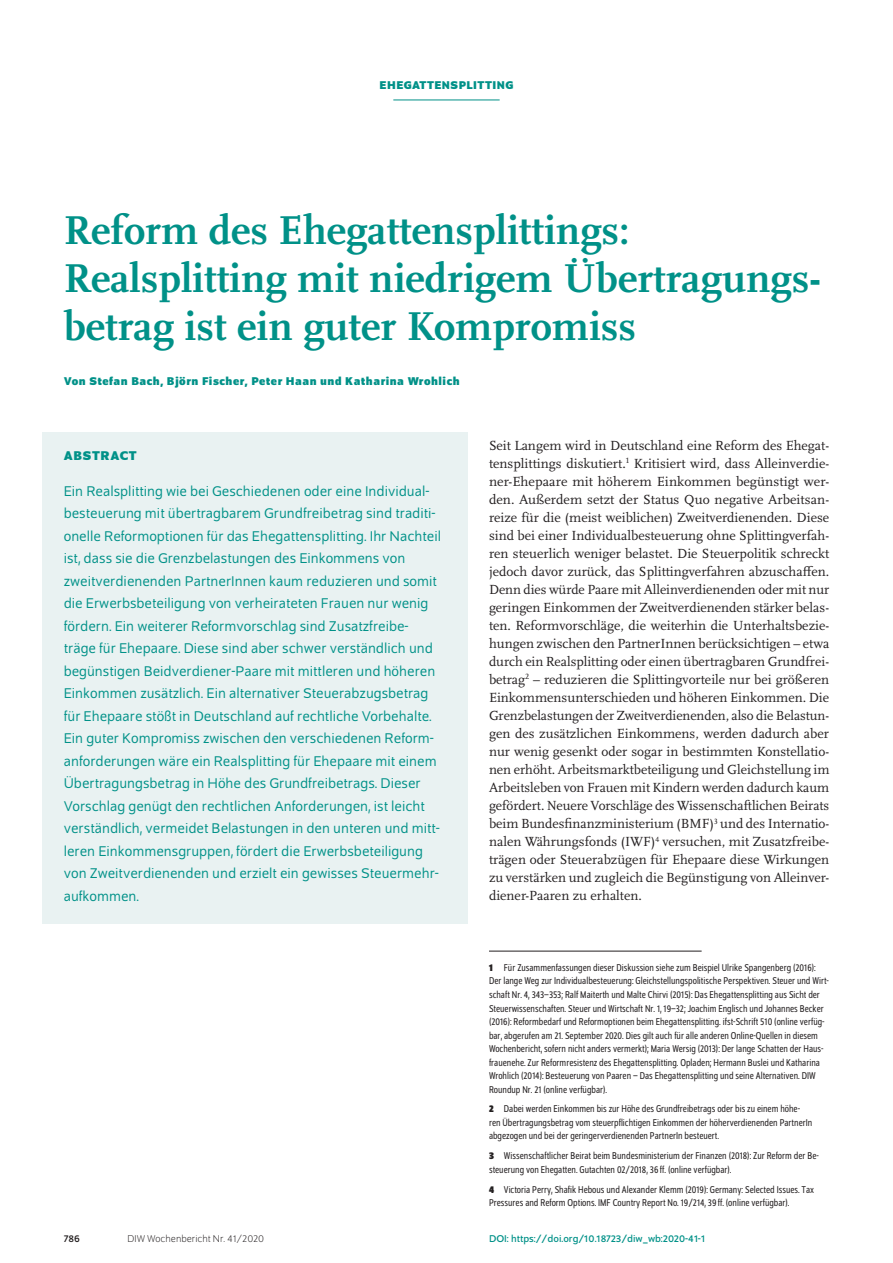
<style>
.page{position:relative;width:893px;height:1263px;background:#fff}
.page>*{position:absolute;margin:0;border:0;box-sizing:border-box;transform-origin:0 0}
.t1{font:700 42px/48px "Scala Pro";color:#009188}
.t2{font:15px/22.5px "Schumpeter Blond";color:#009188}
.t3{font:13.8px/18px "Scala Pro";color:#231f20;text-align:justify}
.t4{font:700 13.5px "Schumpeter";letter-spacing:.05em;color:#009188}
.t5{font:700 12px "Schumpeter";letter-spacing:.04em;color:#009188}
.t6{font:semi-condensed 10.5px/13.5px "Schumpeter Blond";color:#231f20}
.t7{font:10.5px "Schumpeter";color:#009188}
.t8{font:300 10.5px "Schumpeter";color:#231f20}
.t9{font:10.5px "Schumpeter";color:#231f20}
.s1{font-family:"Schumpeter";font-weight:700}
</style>
<div class="page">
<hr style="left:393px;top:100px;width:107px;height:1px;background:#009188">
<div style="left:43px;top:432px;width:425px;height:491px;background:#e9f2f2"></div>
<hr style="left:489px;top:951px;width:213px;height:1px;background:#231f20">
<p class="t5" style="left:380px;top:79px;width:135px">EHEGATTENSPLITTING</p>
<h1 class="t1" style="left:64px;top:203px;width:759px">Reform des Ehegattensplittings:<br>Realsplitting mit niedrigem Übertragungs&shy;betrag ist ein guter Kompromiss</h1>
<p class="t5" style="left:64px;top:374px;width:397px">Von Stefan Bach, Björn Fischer, Peter Haan und Katharina Wrohlich</p>
<p class="t4" style="left:64px;top:448px;width:75px">ABSTRACT</p>
<p class="t2" style="left:64px;top:480px;width:379px">Ein Realsplitting wie bei Geschiedenen oder eine Individual&shy;besteuerung mit übertragbarem Grundfreibetrag sind traditi&shy;onelle Reformoptionen für das Ehegattensplitting. Ihr Nachteil ist, dass sie die Grenzbelastungen des Einkommens von zweitverdienenden PartnerInnen kaum reduzieren und somit die Erwerbsbeteiligung von verheirateten Frauen nur wenig fördern. Ein weiterer Reformvorschlag sind Zusatzfreibe&shy;träge für Ehepaare. Diese sind aber schwer verständlich und begünstigen Beidverdiener-Paare mit mittleren und höheren Einkommen zusätzlich. Ein alternativer Steuerabzugsbetrag für Ehepaare stößt in Deutschland auf rechtliche Vorbehalte.<br>Ein guter Kompromiss zwischen den verschiedenen Reform&shy;anforderungen wäre ein Realsplitting für Ehepaare mit einem Übertragungsbetrag in Höhe des Grundfreibetrags. Dieser Vorschlag genügt den rechtlichen Anforderungen, ist leicht verständlich, vermeidet Belastungen in den unteren und mitt&shy;leren Einkommensgruppen, fördert die Erwerbsbeteiligung von Zweitverdienenden und erzielt ein gewisses Steuermehr&shy;aufkommen.</p>
<p class="t3" style="left:489px;top:436px;width:342px">Seit Langem wird in Deutschland eine Reform des Ehegat&shy;tensplittings diskutiert.<sup>1</sup> Kritisiert wird, dass Alleinverdie&shy;ner-Ehepaare mit höherem Einkommen begünstigt wer&shy;den. Außerdem setzt der Status Quo negative Arbeitsan&shy;reize für die (meist weiblichen) Zweitverdienenden. Diese sind bei einer Individualbesteuerung ohne Splittingverfah&shy;ren steuerlich weniger belastet. Die Steuerpolitik schreckt jedoch davor zurück, das Splittingverfahren abzuschaffen.<br>Denn dies würde Paare mit Alleinverdienenden oder mit nur geringen Einkommen der Zweitverdienenden stärker belas&shy;ten. Reformvorschläge, die weiterhin die Unterhaltsbezie&shy;hungen zwischen den PartnerInnen berücksichtigen – etwa durch ein Realsplitting oder einen übertragbaren Grundfrei&shy;betrag<sup>2</sup> – reduzieren die Splittingvorteile nur bei größeren Einkommensunterschieden und höheren Einkommen. Die Grenzbelastungen der Zweitverdienenden, also die Belastun&shy;gen des zusätzlichen Einkommens, werden dadurch aber nur wenig gesenkt oder sogar in bestimmten Konstellatio&shy;nen erhöht. Arbeitsmarktbeteiligung und Gleichstellung im Arbeitsleben von Frauen mit Kindern werden dadurch kaum gefördert. Neuere Vorschläge des Wissenschaftlichen Beirats beim Bundesfinanzministerium (BMF)<sup>3</sup> und des Internatio&shy;nalen Währungsfonds (IWF)<sup>4</sup> versuchen, mit Zusatzfreibe&shy;trägen oder Steuerabzügen für Ehepaare diese Wirkungen zu verstärken und zugleich die Begünstigung von Alleinver&shy;diener-Paaren zu erhalten.</p>
<p class="t6" style="left:489px;top:961px;width:341px"><span class="s1">1</span> Für Zusammenfassungen dieser Diskussion siehe zum Beispiel Ulrike Spangenberg (2016):<br>Der lange Weg zur Individualbesteuerung: Gleichstellungspolitische Perspektiven. Steuer und Wirt&shy;schaft Nr. 4, 343–353; Ralf Maiterth und Malte Chirvi (2015): Das Ehegattensplitting aus Sicht der Steuerwissenschaften. Steuer und Wirtschaft Nr. 1, 19–32; Joachim Englisch und Johannes Becker (2016): Reformbedarf und Reformoptionen beim Ehegattensplitting. ifst-Schrift 510 (online verfüg&shy;bar, abgerufen am 21. September 2020. Dies gilt auch für alle anderen Online-Quellen in diesem Wochenbericht, sofern nicht anders vermerkt); Maria Wersig (2013): Der lange Schatten der Haus&shy;frauenehe. Zur Reformresistenz des Ehegattensplitting. Opladen; Hermann Buslei und Katharina Wrohlich (2014): Besteuerung von Paaren – Das Ehegattensplitting und seine Alternativen. DIW Roundup Nr. 21 (online verfügbar).</p>
<p class="t6" style="left:489px;top:1102px;width:325px"><span class="s1">2</span> Dabei werden Einkommen bis zur Höhe des Grundfreibetrags oder bis zu einem höhe&shy;ren Übertragungsbetrag vom steuerpflichtigen Einkommen der höherverdienenden PartnerIn abgezogen und bei der geringerverdienenden PartnerIn besteuert.</p>
<p class="t6" style="left:489px;top:1149px;width:331px"><span class="s1">3</span> Wissenschaftlicher Beirat beim Bundesministerium der Finanzen (2018): Zur Reform der Be&shy;steuerung von Ehegatten. Gutachten 02/2018, 36 ff. (online verfügbar).</p>
<p class="t6" style="left:489px;top:1183px;width:327px"><span class="s1">4</span> Victoria Perry, Shafik Hebous und Alexander Klemm (2019): Germany: Selected Issues. Tax<br>Pressures and Reform Options. IMF Country Report No. 19/214, 39 ff. (online verfügbar).</p>
<p class="t9" style="left:64px;top:1233px;width:18px">786</p>
<p class="t8" style="left:128px;top:1234px;width:138px">DIW Wochenbericht Nr. 41/2020</p>
<p class="t7" style="left:489px;top:1233px;width:217px">DOI: https://doi.org/10.18723/diw_wb:2020-41-1</p>
</div>
